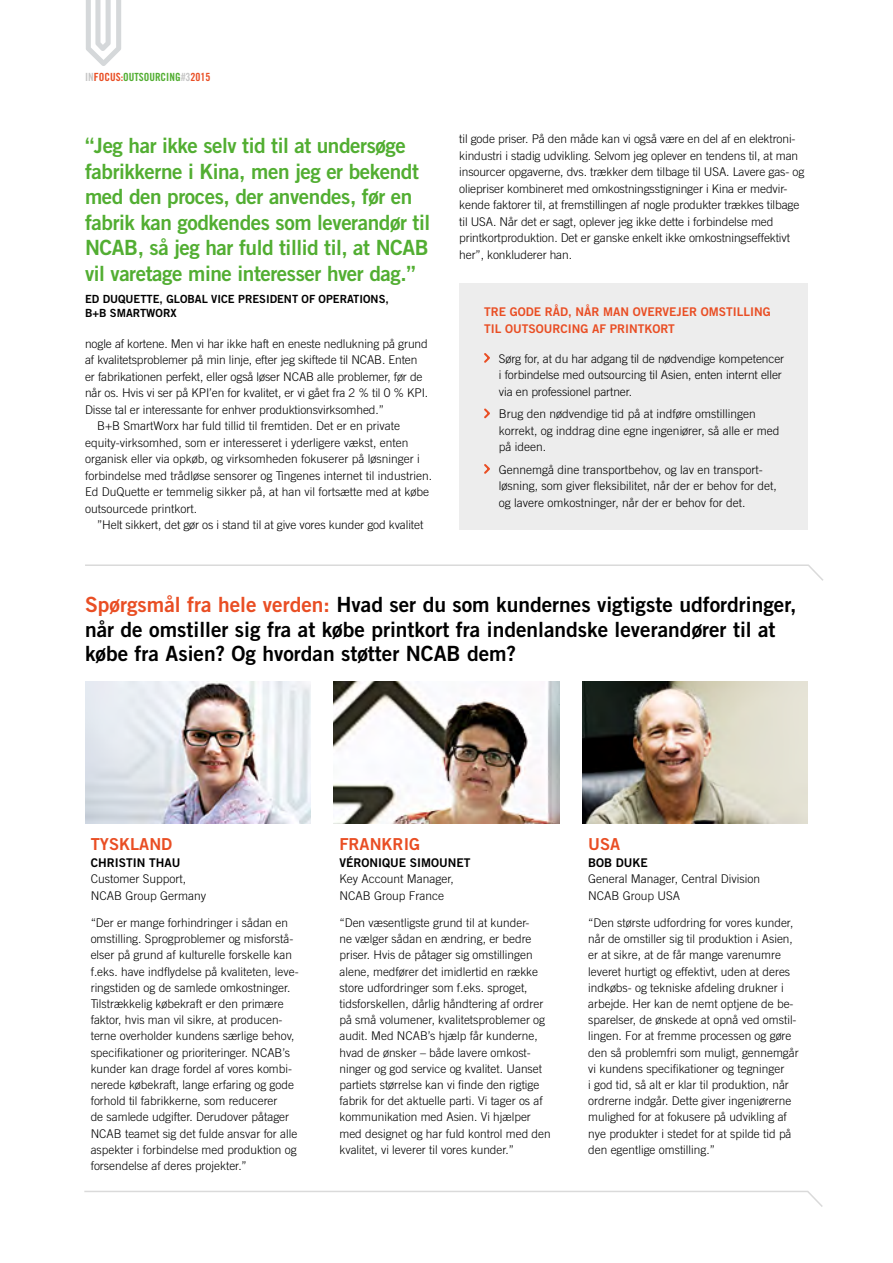
<style>
.page{position:relative;width:893px;height:1263px;background:#fff}
.page>*{position:absolute;margin:0;border:0;box-sizing:border-box;transform-origin:0 0}
.t1{font:21px/25.5px "Trade Gothic LT Bold Two";letter-spacing:-.02em;color:#52ae32}
.t2{font:21px/24.8px "Trade Gothic LT Bold Two";color:#000}
.t3{font:16.5px "Trade Gothic LT Bold Two";color:#e94e24}
.t4{font:300 12px/16.2px "Trade Gothic LT";color:#000}
.t5{font:12px/16.5px "Trade Gothic LT Bold Two";color:#e94e24}
.t6{font:12px "Trade Gothic LT Bold Two";color:#000}
.t7{font:11.25px/13.5px "Trade Gothic LT Bold Two";color:#000}
.t8{font:11.25px "Trade Gothic LT Bold Cond Twenty";color:#52ae32}
.s1{color:#c6c6c6}
.s2{color:#e94e24}
</style>
<div class="page">
<svg style="left:86px;top:0;width:35px;height:66px"></svg>
<svg style="left:84px;top:1190px;width:739px;height:17px"></svg>
<svg style="left:85px;top:564px;width:738px;height:17px"></svg>
<img style="left:85px;top:682px;width:225px;height:141px">
<img style="left:334px;top:682px;width:225px;height:141px">
<img style="left:583px;top:682px;width:225px;height:141px">
<div style="left:459px;top:283px;width:349px;height:246px;background:#ededed"></div>
<svg style="left:484px;top:353px;width:6px;height:10px"></svg>
<svg style="left:484px;top:408px;width:6px;height:11px"></svg>
<svg style="left:484px;top:464px;width:6px;height:10px"></svg>
<p class="t8" style="left:85px;top:70px;width:127px"><span class="s1">IN</span><span class="s2">FOCUS:</span>OUTSOURCING<span class="s1">#3</span><span class="s2">2015</span></p>
<h1 class="t1" style="left:85px;top:132px;width:347px">“Jeg har ikke selv tid til at undersøge fabrikkerne i Kina, men jeg er bekendt med den proces, der anvendes, før en fabrik kan godkendes som leverandør til NCAB, så jeg har fuld tillid til, at NCAB vil varetage mine interesser hver dag.”</h1>
<p class="t7" style="left:85px;top:292px;width:305px">ED DUQUETTE, GLOBAL VICE PRESIDENT OF OPERATIONS,<br>B+B SMARTWORX</p>
<p class="t4" style="left:85px;top:335px;width:344px">nogle af kortene. Men vi har ikke haft en eneste nedlukning på grund</p>
<p class="t4" style="left:85px;top:351px;width:334px">af kvalitetsproblemer på min linje, efter jeg skiftede til NCAB. Enten</p>
<p class="t4" style="left:85px;top:368px;width:339px">er fabrikationen perfekt, eller også løser NCAB alle problemer, før de</p>
<p class="t4" style="left:85px;top:384px;width:345px">når os. Hvis vi ser på KPI’en for kvalitet, er vi gået fra 2 % til 0 % KPI.</p>
<p class="t4" style="left:85px;top:401px;width:300px">Disse tal er interessante for enhver produktionsvirksomhed.”</p>
<p class="t4" style="left:97px;top:417px;width:305px">B+B SmartWorx har fuld tillid til fremtiden. Det er en private</p>
<p class="t4" style="left:85px;top:434px;width:325px">equity-virksomhed, som er interesseret i yderligere vækst, enten</p>
<p class="t4" style="left:85px;top:450px;width:336px">organisk eller via opkøb, og virksomheden fokuserer på løsninger i</p>
<p class="t4" style="left:85px;top:467px;width:348px">forbindelse med trådløse sensorer og Tingenes internet til industrien.</p>
<p class="t4" style="left:85px;top:483px;width:346px">Ed DuQuette er temmelig sikker på, at han vil fortsætte med at købe</p>
<p class="t4" style="left:85px;top:500px;width:114px">outsourcede printkort.</p>
<p class="t4" style="left:97px;top:516px;width:328px">”Helt sikkert, det gør os i stand til at give vores kunder god kvalitet</p>
<p class="t4" style="left:459px;top:131px;width:347px">til gode priser. På den måde kan vi også være en del af en elektroni&shy;kindustri i stadig udvikling. Selvom jeg oplever en tendens til, at man insourcer opgaverne, dvs. trækker dem tilbage til USA. Lavere gas- og oliepriser kombineret med omkostningsstigninger i Kina er medvir&shy;kende faktorer til, at fremstillingen af nogle produkter trækkes tilbage til USA. Når det er sagt, oplever jeg ikke dette i forbindelse med printkortproduktion. Det er ganske enkelt ikke omkostningseffektivt her”, konkluderer han.</p>
<p class="t5" style="left:484px;top:304px;width:288px">TRE GODE RÅD, NÅR MAN OVERVEJER OMSTILLING<br>TIL OUTSOURCING AF PRINTKORT</p>
<p class="t4" style="left:499px;top:350px;width:287px">Sørg for, at du har adgang til de nødvendige kompetencer i forbindelse med outsourcing til Asien, enten internt eller via en professionel partner.</p>
<p class="t4" style="left:499px;top:406px;width:282px">Brug den nødvendige tid på at indføre omstillingen korrekt, og inddrag dine egne ingeniører, så alle er med på ideen.</p>
<p class="t4" style="left:499px;top:461px;width:280px">Gennemgå dine transportbehov, og lav en transport&shy;løsning, som giver fleksibilitet, når der er behov for det, og lavere omkostninger, når der er behov for det.</p>
<h1 class="t2" style="left:85px;top:592px;width:713px"><span class="s2">Spørgsmål fra hele verden:</span> Hvad ser du som kundernes vigtigste udfordringer, når de omstiller sig fra at købe printkort fra indenlandske leverandører til at købe fra Asien? Og hvordan støtter NCAB dem?</h1>
<h2 class="t3" style="left:91px;top:834px;width:83px">TYSKLAND</h2>
<p class="t6" style="left:91px;top:855px;width:91px">CHRISTIN THAU</p>
<p class="t4" style="left:91px;top:870px;width:117px">Customer Support,<br>NCAB Group Germany</p>
<p class="t4" style="left:91px;top:914px;width:209px">“Der er mange forhindringer i sådan en omstilling. Sprogproblemer og misforstå&shy;elser på grund af kulturelle forskelle kan f.eks. have indflydelse på kvaliteten, leve&shy;ringstiden og de samlede omkostninger.<br>Tilstrækkelig købekraft er den primære faktor, hvis man vil sikre, at producen&shy;terne overholder kundens særlige behov, specifikationer og prioriteringer. NCAB’s kunder kan drage fordel af vores kombi&shy;nerede købekraft, lange erfaring og gode forhold til fabrikkerne, som reducerer<br>de samlede udgifter. Derudover påtager NCAB teamet sig det fulde ansvar for alle aspekter i forbindelse med produktion og forsendelse af deres projekter.”</p>
<h2 class="t3" style="left:339px;top:834px;width:82px">FRANKRIG</h2>
<p class="t6" style="left:339px;top:855px;width:132px">VÉRONIQUE SIMOUNET</p>
<p class="t4" style="left:339px;top:870px;width:116px">Key Account Manager,<br>NCAB Group France</p>
<p class="t4" style="left:339px;top:914px;width:213px">“Den væsentligste grund til at kunder-<br>ne vælger sådan en ændring, er bedre priser. Hvis de påtager sig omstillingen alene, medfører det imidlertid en række store udfordringer som f.eks. sproget, tidsforskellen, dårlig håndtering af ordrer på små volumener, kvalitetsproblemer og audit. Med NCAB’s hjælp får kunderne, hvad de ønsker – både lavere omkost&shy;ninger og god service og kvalitet. Uanset partiets størrelse kan vi finde den rigtige fabrik for det aktuelle parti. Vi tager os af kommunikation med Asien. Vi hjælper med designet og har fuld kontrol med den kvalitet, vi leverer til vores kunder.”</p>
<h2 class="t3" style="left:588px;top:834px;width:34px">USA</h2>
<p class="t6" style="left:588px;top:855px;width:61px">BOB DUKE</p>
<p class="t4" style="left:588px;top:870px;width:173px">General Manager, Central Division<br>NCAB Group USA</p>
<p class="t4" style="left:588px;top:914px;width:212px">“Den største udfordring for vores kunder, når de omstiller sig til produktion i Asien, er at sikre, at de får mange varenumre leveret hurtigt og effektivt, uden at deres indkøbs- og tekniske afdeling drukner i arbejde. Her kan de nemt optjene de be&shy;sparelser, de ønskede at opnå ved omstil&shy;lingen. For at fremme processen og gøre den så problemfri som muligt, gennemgår vi kundens specifikationer og tegninger<br>i god tid, så alt er klar til produktion, når ordrerne indgår. Dette giver ingeniørerne mulighed for at fokusere på udvikling af nye produkter i stedet for at spilde tid på den egentlige omstilling.”</p>
</div>
